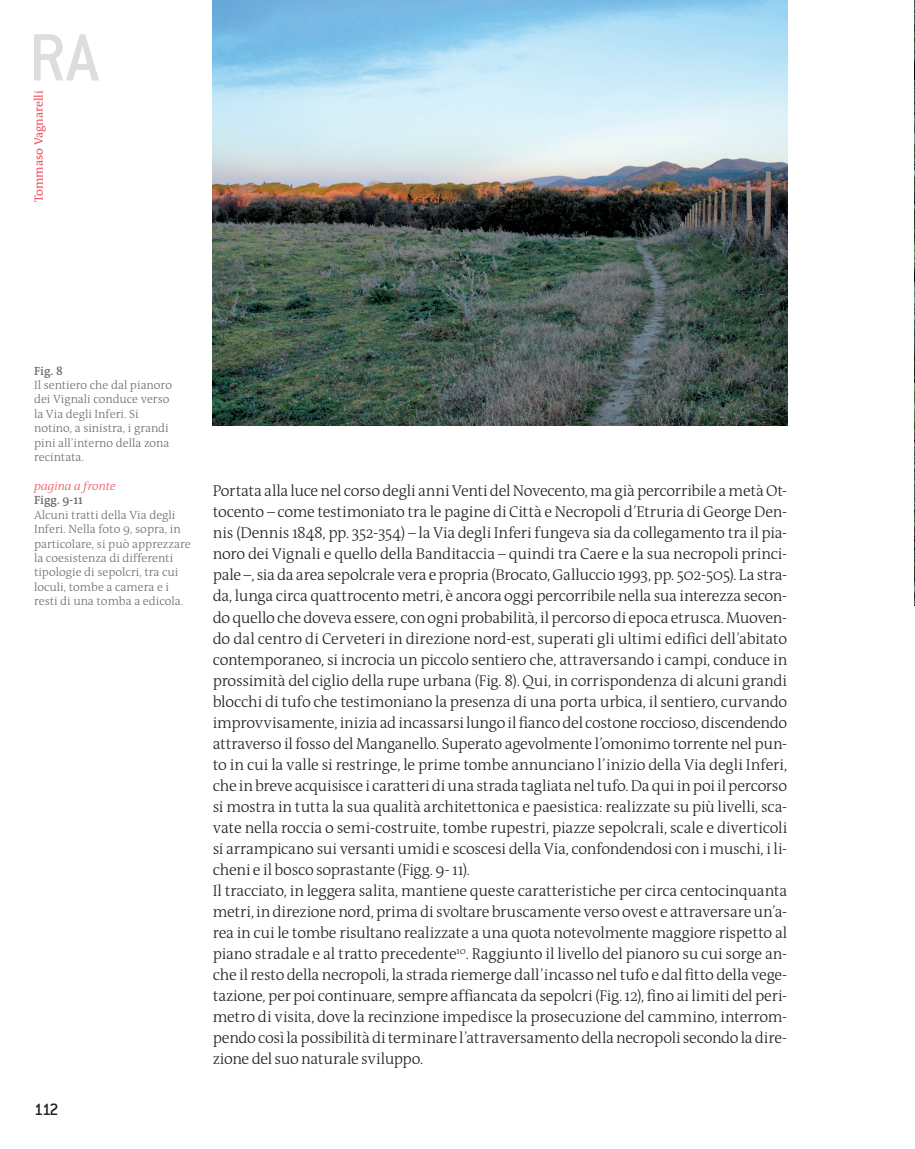
<style>
.page{position:relative;width:915px;height:1149px;background:#fff}
.page>*{position:absolute;margin:0;border:0;box-sizing:border-box;transform-origin:0 0}
.t1{font:500 73.35px "Conduit ITC";color:#dcdddf}
.t2{font:500 18px "Conduit ITC";color:#231f20}
.Testo{font:300 15.75px/21px "The Antiqua B3";letter-spacing:-.02em;color:#231f20;text-align:justify}
.Fig__nr{font:300 12px/14.4px "The Antiqua B3";color:#6c6d70}
.t3{font:12px "The Antiqua B5";color:#ef525e}
.Fig__nr-2{font:italic 300 12px "The Antiqua B3 i";color:#ef525e}
.Fig__nr-3{font:600 12px "The Antiqua B6";color:#6c6d70}
.Didascalia{font:600 12px "The Antiqua B6";color:#6c6d70}
</style>
<div class="page">
<img style="left:213px;top:0;width:574px;height:425px">
<img style="left:914px;top:0;width:1px;height:605px">
<h1 class="t1" style="left:28px;top:16px;width:72px">RA</h1>
<p class="t3" style="left:32px;top:202px;width:113px;rotate:-90deg">Tommaso Vagnarelli</p>
<p class="Didascalia" style="left:34px;top:364px;width:30px">Fig. 8</p>
<p class="Fig__nr" style="left:34px;top:378px;width:139px">Il sentiero che dal pianoro dei Vignali conduce verso la Via degli Inferi. Si notino, a sinistra, i grandi pini all’interno della zona recintata.</p>
<p class="Fig__nr-2" style="left:34px;top:479px;width:83px">pagina a fronte</p>
<p class="Fig__nr-3" style="left:34px;top:494px;width:50px">Figg. 9-11</p>
<p class="Fig__nr" style="left:34px;top:508px;width:158px">Alcuni tratti della Via degli<br>Inferi. Nella foto 9, sopra, in particolare, si può apprezzare la coesistenza di differenti tipologie di sepolcri, tra cui loculi, tombe a camera e i resti di una tomba a edicola.</p>
<p class="t2" style="left:34px;top:1098px;width:26px">112</p>
<p class="Testo" style="left:213px;top:481px;width:576px">Portata alla luce nel corso degli anni Venti del Novecento, ma già percorribile a metà Ot&shy;tocento – come testimoniato tra le pagine di Città e Necropoli d’Etruria di George Den&shy;nis (Dennis 1848, pp. 352-354) – la Via degli Inferi fungeva sia da collegamento tra il pia&shy;noro dei Vignali e quello della Banditaccia – quindi tra Caere e la sua necropoli princi&shy;pale –, sia da area sepolcrale vera e propria (Brocato, Galluccio 1993, pp. 502-505). La stra&shy;da, lunga circa quattrocento metri, è ancora oggi percorribile nella sua interezza secon&shy;do quello che doveva essere, con ogni probabilità, il percorso di epoca etrusca. Muoven&shy;do dal centro di Cerveteri in direzione nord-est, superati gli ultimi edifici dell’abitato contemporaneo, si incrocia un piccolo sentiero che, attraversando i campi, conduce in prossimità del ciglio della rupe urbana (Fig. 8). Qui, in corrispondenza di alcuni grandi blocchi di tufo che testimoniano la presenza di una porta urbica, il sentiero, curvando improvvisamente, inizia ad incassarsi lungo il fianco del costone roccioso, discendendo attraverso il fosso del Manganello. Superato agevolmente l’omonimo torrente nel pun&shy;to in cui la valle si restringe, le prime tombe annunciano l’inizio della Via degli Inferi, che in breve acquisisce i caratteri di una strada tagliata nel tufo. Da qui in poi il percorso si mostra in tutta la sua qualità architettonica e paesistica: realizzate su più livelli, sca&shy;vate nella roccia o semi-costruite, tombe rupestri, piazze sepolcrali, scale e diverticoli si arrampicano sui versanti umidi e scoscesi della Via, confondendosi con i muschi, i li&shy;cheni e il bosco soprastante (Figg. 9- 11).</p>
<p class="Testo" style="left:213px;top:880px;width:576px">Il tracciato, in leggera salita, mantiene queste caratteristiche per circa centocinquanta metri, in direzione nord, prima di svoltare bruscamente verso ovest e attraversare un’a&shy;rea in cui le tombe risultano realizzate a una quota notevolmente maggiore rispetto al piano stradale e al tratto precedente<sup>10</sup>. Raggiunto il livello del pianoro su cui sorge an&shy;che il resto della necropoli, la strada riemerge dall’incasso nel tufo e dal fitto della vege&shy;tazione, per poi continuare, sempre affiancata da sepolcri (Fig. 12), fino ai limiti del peri&shy;metro di visita, dove la recinzione impedisce la prosecuzione del cammino, interrom&shy;pendo così la possibilità di terminare l’attraversamento della necropoli secondo la dire&shy;zione del suo naturale sviluppo.</p>
</div>
